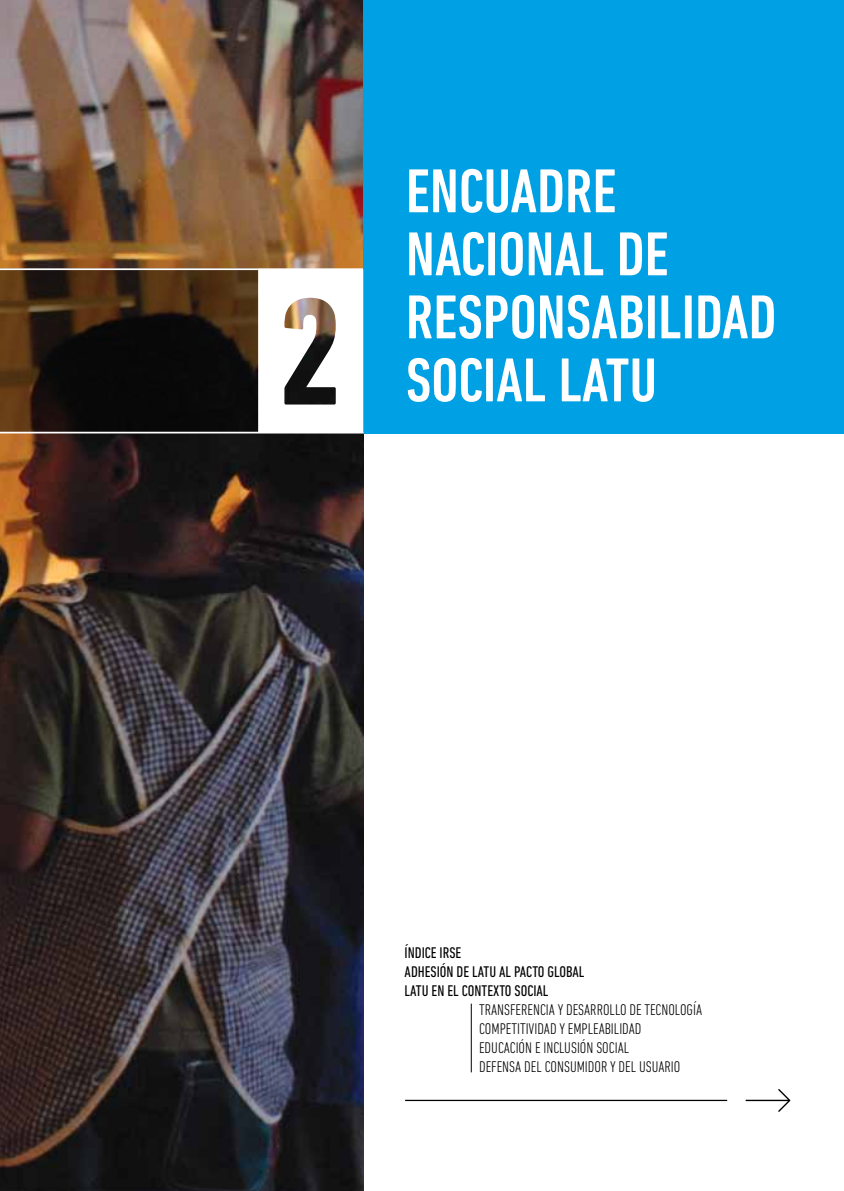
<style>
.page{position:relative;width:844px;height:1191px;background:#fff}
.page>*{position:absolute;margin:0;border:0;box-sizing:border-box;transform-origin:0 0}
.t1{font:500 condensed 63px/63px "DIN Next LT Pro";color:#fff}
.t2{font:300 condensed 15.75px "DIN Next LT Pro";color:#000}
.t3{font:condensed 15.75px/18.9px "DIN Next LT Pro";color:#000}
</style>
<div class="page">
<img style="left:0;top:0;width:363px;height:1191px">
<div style="left:363px;top:0;width:480px;height:433px;background:#00a1e4"></div>
<svg style="left:0;top:270px;width:258px;height:162px;background:#271a0e"></svg>
<hr style="left:0;top:268px;width:363px;height:2px;background:#fff">
<hr style="left:0;top:432px;width:363px;height:1px;background:#fff">
<svg style="left:745px;top:1089px;width:45px;height:23px"></svg>
<hr style="left:405px;top:1099px;width:322px;height:2px;background:#000">
<svg style="left:258px;top:270px;width:105px;height:162px"></svg>
<hr style="left:470px;top:1003px;width:1px;height:69px;background:#000">
<h1 class="t1" style="left:406px;top:159px;width:372px">ENCUADRE<br>NACIONAL DE<br>RESPONSABILIDAD<br>SOCIAL LATU</h1>
<p class="t3" style="left:404px;top:943px;width:10px">ÍNDICE</p>
<p class="t3" style="left:404px;top:943px;width:181px;text-indent:35px">IRSE<br>AD HESIÓN DE LATU AL PACTO GLOBAL<br>LATU EN EL CONTEXTO SOCIAL</p>
<p class="t2" style="left:479px;top:1000px;width:43px">TRANSFERENCIA</p>
<p class="t2" style="left:557px;top:1000px;width:16px">YDESARROLLO</p>
<p class="t2" style="left:629px;top:1000px;width:22px">DE TECNOLOG</p>
<p class="t2" style="left:692px;top:1000px;width:10px">ÍA</p>
<p class="t2" style="left:479px;top:1019px;width:62px">COMPETITIVIDAD</p>
<p class="t2" style="left:559px;top:1019px;width:35px">Y EMPLEABILIDAD</p>
<p class="t2" style="left:479px;top:1038px;width:13px">EDUCACIÓN</p>
<p class="t2" style="left:535px;top:1038px;width:15px">E INCLUSIÓN</p>
<p class="t2" style="left:596px;top:1038px;width:7px">SOCIAL</p>
<p class="t2" style="left:479px;top:1057px;width:25px">DEFENSA</p>
<p class="t2" style="left:524px;top:1057px;width:28px">DEL CONSU</p>
<p class="t2" style="left:576px;top:1057px;width:15px">MIDOR</p>
<p class="t2" style="left:610px;top:1057px;width:36px">YDEL USUARIO</p>
</div>
